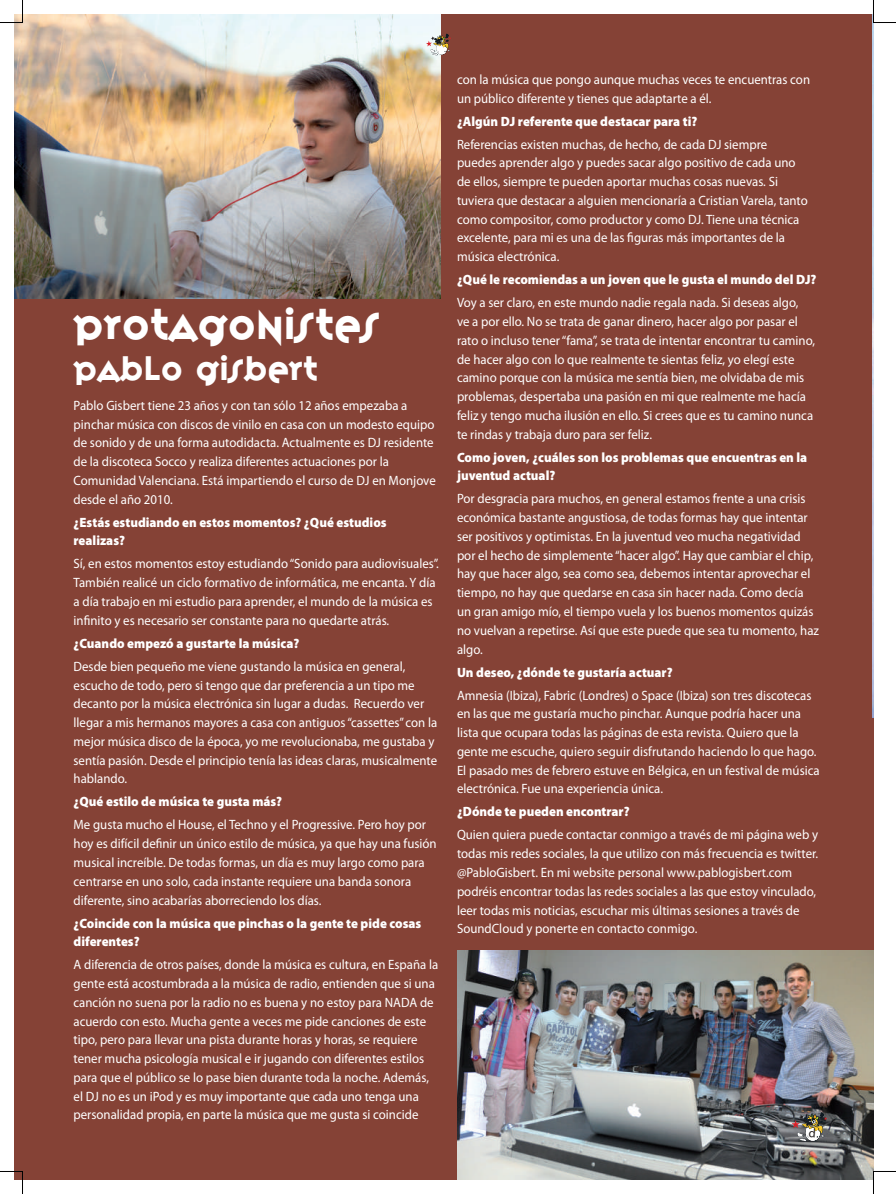
<style>
.page{position:relative;width:896px;height:1194px;background:#fff}
.page>*{position:absolute;margin:0;border:0;box-sizing:border-box;transform-origin:0 0}
.t1{font:38.1px "Variex";color:#fff}
.t2{font:30px "Variex";color:#fff}
.t3{font:13.5px/18.8px "Myriad Pro";color:#fff;scale:.95 1}
.t4{font:900 13.5px/18.8px "Myriad Pro";color:#fff;scale:.95 1}
</style>
<div class="page">
<div style="left:14px;top:14px;width:859px;height:1165px;background:#854236"></div>
<img style="left:872px;top:23px;width:1px;height:694px">
<img style="left:14px;top:14px;width:427px;height:284px">
<svg style="left:426px;top:34px;width:25px;height:21px"></svg>
<img style="left:457px;top:950px;width:416px;height:229px">
<svg style="left:0;top:0;width:23px;height:23px"></svg>
<svg style="left:0;top:1171px;width:23px;height:22px"></svg>
<svg style="left:872px;top:0;width:23px;height:23px"></svg>
<svg style="left:872px;top:1170px;width:23px;height:23px"></svg>
<svg style="left:791px;top:1112px;width:36px;height:29px"></svg>
<h1 class="t1" style="left:74px;top:297px;width:308px">PROTAGONISTES</h1>
<h2 class="t2" style="left:74px;top:347px;width:246px">PABLO GISBERT</h2>
<p class="t3" style="left:74px;top:395px;width:382px">Pablo Gisbert tiene 23 años y con tan sólo 12 años empezaba a pinchar música con discos de vinilo en casa con un modesto equipo de sonido y de una forma autodidacta. Actualmente es DJ residente de la discoteca Socco y realiza diferentes actuaciones por la Comunidad Valenciana. Está impartiendo el curso de DJ en Monjove desde el año 2010.</p>
<p class="t4" style="left:74px;top:512px;width:331px">¿Estás estudiando en estos momentos? ¿Qué estudios realizas?</p>
<p class="t3" style="left:74px;top:554px;width:386px">Sí, en estos momentos estoy estudiando “Sonido para audiovisuales”.<br>También realicé un ciclo formativo de informática, me encanta. Y día a día trabajo en mi estudio para aprender, el mundo de la música es infinito y es necesario ser constante para no quedarte atrás.</p>
<p class="t4" style="left:74px;top:633px;width:239px">¿Cuando empezó a gustarte la música?</p>
<p class="t3" style="left:74px;top:656px;width:384px">Desde bien pequeño me viene gustando la música en general, escucho de todo, pero si tengo que dar preferencia a un tipo me decanto por la música electrónica sin lugar a dudas. Recuerdo ver llegar a mis hermanos mayores a casa con antiguos “cassettes” con la mejor música disco de la época, yo me revolucionaba, me gustaba y sentía pasión. Desde el principio tenía las ideas claras, musicalmente hablando.</p>
<p class="t4" style="left:74px;top:791px;width:221px">¿Qué estilo de música te gusta más?</p>
<p class="t3" style="left:74px;top:815px;width:384px">Me gusta mucho el House, el Techno y el Progressive. Pero hoy por hoy es difícil definir un único estilo de música, ya que hay una fusión musical increíble. De todas formas, un día es muy largo como para centrarse en uno solo, cada instante requiere una banda sonora diferente, sino acabarías aborreciendo los días.</p>
<p class="t4" style="left:74px;top:912px;width:367px">¿Coincide con la música que pinchas o la gente te pide cosas diferentes?</p>
<p class="t3" style="left:74px;top:954px;width:385px">A diferencia de otros países, donde la música es cultura, en España la gente está acostumbrada a la música de radio, entienden que si una canción no suena por la radio no es buena y no estoy para NADA de acuerdo con esto. Mucha gente a veces me pide canciones de este tipo, pero para llevar una pista durante horas y horas, se requiere tener mucha psicología musical e ir jugando con diferentes estilos para que el público se lo pase bien durante toda la noche. Además, el DJ no es un iPod y es muy importante que cada uno tenga una personalidad propia, en parte la música que me gusta si coincide</p>
<p class="t3" style="left:457px;top:70px;width:373px">con la música que pongo aunque muchas veces te encuentras con un público diferente y tienes que adaptarte a él.</p>
<p class="t4" style="left:457px;top:111px;width:254px">¿Algún DJ referente que destacar para ti?</p>
<p class="t3" style="left:457px;top:134px;width:371px">Referencias existen muchas, de hecho, de cada DJ siempre puedes aprender algo y puedes sacar algo positivo de cada uno de ellos, siempre te pueden aportar muchas cosas nuevas. Si tuviera que destacar a alguien mencionaría a Cristian Varela, tanto como compositor, como productor y como DJ. Tiene una técnica excelente, para mi es una de las figuras más importantes de la música electrónica.</p>
<p class="t4" style="left:457px;top:270px;width:380px">¿Qué le recomiendas a un joven que le gusta el mundo del DJ?</p>
<p class="t3" style="left:457px;top:293px;width:378px">Voy a ser claro, en este mundo nadie regala nada. Si deseas algo,<br>ve a por ello. No se trata de ganar dinero, hacer algo por pasar el rato o incluso tener “fama”, se trata de intentar encontrar tu camino, de hacer algo con lo que realmente te sientas feliz, yo elegí este camino porque con la música me sentía bien, me olvidaba de mis problemas, despertaba una pasión en mi que realmente me hacía feliz y tengo mucha ilusión en ello. Si crees que es tu camino nunca te rindas y trabaja duro para ser feliz.</p>
<p class="t4" style="left:457px;top:447px;width:370px">Como joven, ¿cuáles son los problemas que encuentras en la juventud actual?</p>
<p class="t3" style="left:457px;top:489px;width:382px">Por desgracia para muchos, en general estamos frente a una crisis económica bastante angustiosa, de todas formas hay que intentar ser positivos y optimistas. En la juventud veo mucha negatividad por el hecho de simplemente “hacer algo”. Hay que cambiar el chip, hay que hacer algo, sea como sea, debemos intentar aprovechar el tiempo, no hay que quedarse en casa sin hacer nada. Como decía un gran amigo mío, el tiempo vuela y los buenos momentos quizás no vuelvan a repetirse. Así que este puede que sea tu momento, haz algo.</p>
<p class="t4" style="left:457px;top:662px;width:228px">Un deseo, ¿dónde te gustaría actuar?</p>
<p class="t3" style="left:457px;top:685px;width:383px">Amnesia (Ibiza), Fabric (Londres) o Space (Ibiza) son tres discotecas en las que me gustaría mucho pinchar. Aunque podría hacer una lista que ocupara todas las páginas de esta revista. Quiero que la gente me escuche, quiero seguir disfrutando haciendo lo que hago.<br>El pasado mes de febrero estuve en Bélgica, en un festival de música electrónica. Fue una experiencia única.</p>
<p class="t4" style="left:457px;top:801px;width:183px">¿Dónde te pueden encontrar?</p>
<p class="t3" style="left:457px;top:825px;width:382px">Quien quiera puede contactar conmigo a través de mi página web y todas mis redes sociales, la que utilizo con más frecuencia es twitter. @PabloGisbert. En mi website personal www.pablogisbert.com podréis encontrar todas las redes sociales a las que estoy vinculado, leer todas mis noticias, escuchar mis últimas sesiones a través de SoundCloud y ponerte en contacto conmigo.</p>
</div>
